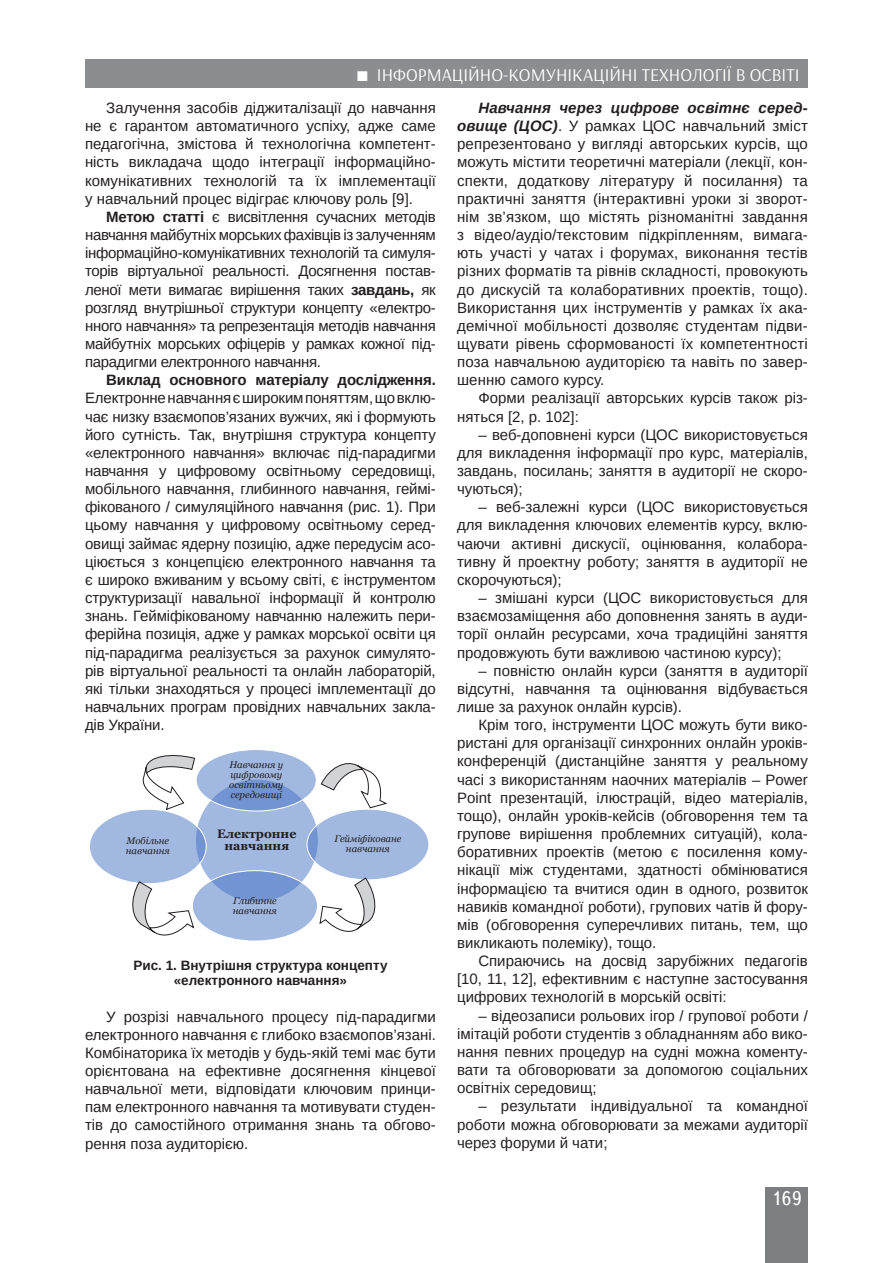
<style>
.page{position:relative;width:893px;height:1263px;background:#fff}
.page>*{position:absolute;margin:0;border:0;box-sizing:border-box;transform-origin:0 0}
.t1{font:19.5px "Ukrainian Text";color:#fff}
.t2{font:18px "Arsenal";color:#fff}
.Текст_основной_G{font:15px/18.1px "Arimo";color:#231f20;text-align:justify}
.Рисунок{font:700 13.5px/15px "Arimo";color:#231f20;text-align:center}
.t3{font:700 12.3px/12.6px "Georgia";color:#231f20;text-align:center}
.t4{font:italic 9.75px/9.9px "Georgia";color:#231f20}
.s1{font-weight:700}
.s2{font-weight:700;font-style:italic}
</style>
<div class="page">
<div style="left:765px;top:1187px;width:43px;height:76px;background:#7c7e81"></div>
<div style="left:85px;top:60px;width:723px;height:28px;background:#8b8d90"></div>
<div style="left:195px;top:779px;width:123px;height:123px;background:#a1b8e1;border-radius:50%"></div>
<div style="left:196px;top:749px;width:120px;height:62px;background:#4472c4;border-radius:50%;opacity:.5"></div>
<div style="left:196px;top:749px;width:121px;height:62px;border:1px solid #fff;border-radius:50%"></div>
<div style="left:307px;top:809px;width:122px;height:71px;background:#4472c4;border-radius:50%;opacity:.5"></div>
<div style="left:192px;top:871px;width:126px;height:70px;background:#4472c4;border-radius:50%;opacity:.5"></div>
<div style="left:89px;top:809px;width:117px;height:75px;background:#4472c4;border-radius:50%;opacity:.5"></div>
<svg style="left:141px;top:755px;width:54px;height:55px"></svg>
<svg style="left:129px;top:881px;width:66px;height:55px"></svg>
<svg style="left:320px;top:763px;width:68px;height:45px"></svg>
<svg style="left:319px;top:877px;width:59px;height:55px"></svg>
<p class="t2" style="left:377px;top:64px;width:424px">ІНФОРМАЦІЙНО-КОМУНІКАЦІЙНІ ТЕХНОЛОГІЇ В ОСВІТІ</p>
<p class="Текст_основной_G" style="left:85px;top:99px;width:352px;text-indent:21px">Залучення засобів діджиталізації до навчання не є гарантом автоматичного успіху, адже саме педагогічна, змістова й технологічна компетент&shy;ність викладача щодо інтеграції інформаційно&shy;комунікативних технологій та їх імплементації у навчальний процес відіграє ключову роль [9].</p>
<p class="Текст_основной_G" style="left:85px;top:208px;width:352px;text-indent:21px"><span class="s1">Метою статті</span> є висвітлення сучасних методів навчання майбутніх морських фахівців із залученням інформаційно-комунікативних технологій та симуля&shy;торів віртуальної реальності. Досягнення постав&shy;леної мети вимагає вирішення таких <span class="s1">завдань,</span> як розгляд внутрішньої структури концепту «електро&shy;нного навчання» та репрезентація методів навчання майбутніх морських офіцерів у рамках кожної під&shy;парадигми електронного навчання.</p>
<p class="Текст_основной_G" style="left:85px;top:371px;width:352px;text-indent:21px"><span class="s1">Виклад основного матеріалу дослідження.<br></span>Електронне навчання є широким поняттям, що вклю&shy;чає низку взаємопов’язаних вужчих, які і формують його сутність. Так, внутрішня структура концепту «електронного навчання» включає під-парадигми навчання у цифровому освітньому середовищі, мобільного навчання, глибинного навчання, геймі&shy;фікованого / симуляційного навчання (рис. 1). При цьому навчання у цифровому освітньому серед&shy;овищі займає ядерну позицію, адже передусім асо&shy;ціюється з концепцією електронного навчання та є широко вживаним у всьому світі, є інструментом структуризації навальної інформації й контролю знань. Гейміфікованому навчанню належить пери&shy;ферійна позиція, адже у рамках морської освіти ця під-парадигма реалізується за рахунок симулято&shy;рів віртуальної реальності та онлайн лабораторій, які тільки знаходяться у процесі імплементації до навчальних програм провідних навчальних закла&shy;дів України.</p>
<p class="t2" style="left:440px;top:64px;width:361px">ЗАГАЛЬНА ПЕДАГОГІКА ТА ІСТОРІЯ ПЕДАГОГІКИ</p>
<p class="Текст_основной_G" style="left:457px;top:99px;width:352px;text-indent:21px"><span class="s2">Навчання через цифрове освітнє серед&shy;овище (ЦОС)</span>. У рамках ЦОС навчальний зміст репрезентовано у вигляді авторських курсів, що можуть містити теоретичні матеріали (лекції, кон&shy;спекти, додаткову літературу й посилання) та практичні заняття (інтерактивні уроки зі зворот&shy;нім зв’язком, що містять різноманітні завдання з відео/аудіо/текстовим підкріпленням, вимага&shy;ють участі у чатах і форумах, виконання тестів різних форматів та рівнів складності, провокують до дискусій та колаборативних проектів, тощо).<br>Використання цих інструментів у рамках їх ака&shy;демічної мобільності дозволяє студентам підви&shy;щувати рівень сформованості їх компетентності поза навчальною аудиторією та навіть по завер&shy;шенню самого курсу.</p>
<p class="Текст_основной_G" style="left:457px;top:389px;width:352px;text-indent:21px">Форми реалізації авторських курсів також різ&shy;няться [2, p. 102]:</p>
<p class="Текст_основной_G" style="left:457px;top:426px;width:352px;text-indent:21px">– веб-доповнені курси (ЦОС використовується для викладення інформації про курс, матеріалів, завдань, посилань; заняття в аудиторії не скоро&shy;чуються);</p>
<p class="Текст_основной_G" style="left:457px;top:498px;width:352px;text-indent:21px">– веб-залежні курси (ЦОС використовується для викладення ключових елементів курсу, вклю&shy;чаючи активні дискусії, оцінювання, колабора&shy;тивну й проектну роботу; заняття в аудиторії не скорочуються);</p>
<p class="Текст_основной_G" style="left:457px;top:589px;width:352px;text-indent:21px">– змішані курси (ЦОС використовується для взаємозаміщення або доповнення занять в ауди&shy;торії онлайн ресурсами, хоча традиційні заняття продовжують бути важливою частиною курсу);</p>
<p class="Текст_основной_G" style="left:457px;top:661px;width:352px;text-indent:21px">– повністю онлайн курси (заняття в аудиторії відсутні, навчання та оцінювання відбувається лише за рахунок онлайн курсів).</p>
<p class="Текст_основной_G" style="left:457px;top:716px;width:352px;text-indent:21px">Крім того, інструменти ЦОС можуть бути вико&shy;ристані для організації синхронних онлайн уроків&shy;конференцій (дистанційне заняття у реальному часі з використанням наочних матеріалів – Power Point презентацій, ілюстрацій, відео матеріалів, тощо), онлайн уроків-кейсів (обговорення тем та групове вирішення проблемних ситуацій), кола&shy;боративних проектів (метою є посилення кому&shy;нікації між студентами, здатності обмінюватися інформацією та вчитися один в одного, розвиток навиків командної роботи), групових чатів й фору&shy;мів (обговорення суперечливих питань, тем, що викликають полеміку), тощо.</p>
<p class="Текст_основной_G" style="left:457px;top:952px;width:352px;text-indent:21px">Спираючись на досвід зарубіжних педагогів [10, 11, 12], ефективним є наступне застосування цифрових технологій в морській освіті:</p>
<p class="Текст_основной_G" style="left:457px;top:1006px;width:352px;text-indent:21px">– відеозаписи рольових ігор / групової роботи / імітацій роботи студентів з обладнанням або вико&shy;нання певних процедур на судні можна коменту&shy;вати та обговорювати за допомогою соціальних освітніх середовищ;</p>
<p class="Текст_основной_G" style="left:457px;top:1097px;width:352px;text-indent:21px">– результати індивідуальної та командної роботи можна обговорювати за межами аудиторії через форуми й чати;</p>
<p class="t4" style="left:229px;top:760px;width:56px;text-align:justify">Навчання у цифровому освітньому середовищі</p>
<p class="t3" style="left:217px;top:827px;width:81px">Електронне навчання</p>
<p class="t4" style="left:334px;top:834px;width:69px;text-align:center">Гейміфіковане навчання</p>
<p class="t4" style="left:126px;top:836px;width:45px">Мобільне навчання</p>
<p class="t4" style="left:233px;top:896px;width:45px">Глибинне навчання</p>
<p class="Рисунок" style="left:133px;top:958px;width:256px">Рис. 1. Внутрішня структура концепту «електронного навчання»</p>
<p class="Текст_основной_G" style="left:85px;top:1007px;width:352px;text-indent:21px">У розрізі навчального процесу під-парадигми електронного навчання є глибоко взаємопов’язані.<br>Комбінаторика їх методів у будь-якій темі має бути орієнтована на ефективне досягнення кінцевої навчальної мети, відповідати ключовим принци&shy;пам електронного навчання та мотивувати студен&shy;тів до самостійного отримання знань та обгово&shy;рення поза аудиторією.</p>
<h1 class="t1" style="left:771px;top:1188px;width:32px">169</h1>
</div>
